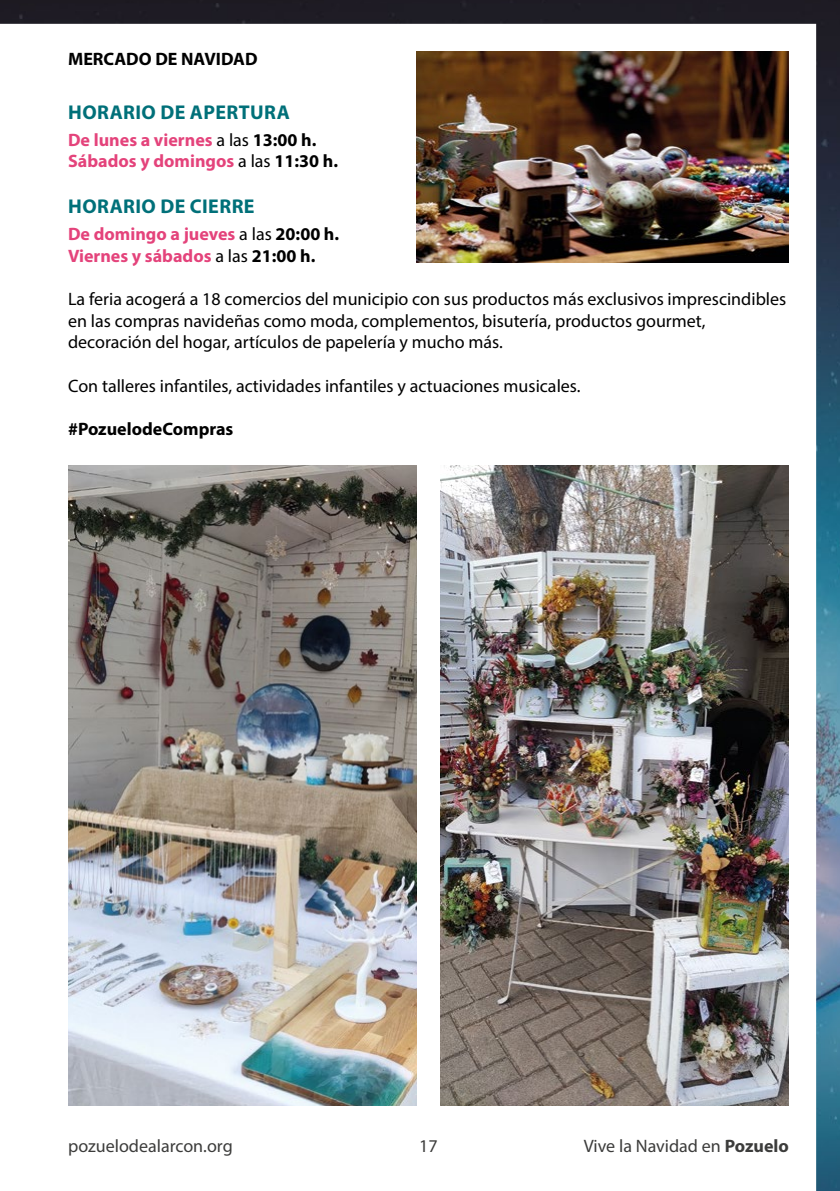
<style>
.page{position:relative;width:840px;height:1191px;background:#fff}
.page>*{position:absolute;margin:0;border:0;box-sizing:border-box;transform-origin:0 0}
.t1{font:700 20px "Myriad Pro";letter-spacing:.02em;color:#007079}
.t2{font:18px/21.6px "Myriad Pro";color:#000}
.t3{font:700 18px/21.6px "Myriad Pro";color:#e4437b}
.t4{font:18px "Myriad Pro";color:#3c3c3b}
.t5{font:700 18px "Myriad Pro";color:#000}
.s1{font-weight:400;color:#000}
.s2{color:#000}
.s3{font-weight:700}
</style>
<div class="page">
<img style="left:0;top:0;width:839px;height:1191px">
<img style="left:0;top:20px;width:1px;height:1086px">
<img style="left:416px;top:51px;width:372px;height:211px">
<img style="left:68px;top:465px;width:348px;height:641px">
<img style="left:440px;top:465px;width:348px;height:641px">
<p class="t5" style="left:68px;top:47px;width:191px">MERCADO DE NAVIDAD</p>
<p class="t1" style="left:68px;top:99px;width:223px">HORARIO DE APERTURA</p>
<p class="t3" style="left:68px;top:128px;width:271px">De lunes a viernes <span class="s1">a las</span> <span class="s2">13:00 h.<br></span>Sábados y domingos <span class="s1">a las</span> <span class="s2">11:30 h.</span></p>
<p class="t1" style="left:68px;top:193px;width:188px">HORARIO DE CIERRE</p>
<p class="t3" style="left:68px;top:223px;width:272px">De domingo a jueves <span class="s1">a las</span> <span class="s2">20:00 h.<br></span>Viernes y sábados <span class="s1">a las</span> <span class="s2">21:00 h.</span></p>
<p class="t2" style="left:68px;top:288px;width:719px">La feria acogerá a 18 comercios del municipio con sus productos más exclusivos imprescindibles en las compras navideñas como moda, complementos, bisutería, productos gourmet, decoración del hogar, artículos de papelería y mucho más.</p>
<p class="t2" style="left:68px;top:374px;width:513px">Con talleres infantiles, actividades infantiles y actuaciones musicales.</p>
<p class="t5" style="left:68px;top:417px;width:167px">#PozuelodeCompras</p>
<p class="t4" style="left:68px;top:1135px;width:166px">pozuelodealarcon.org</p>
<p class="t4" style="left:419px;top:1135px;width:20px">17</p>
<p class="t4" style="left:583px;top:1135px;width:206px">Vive la Navidad en <span class="s3">Pozuelo</span></p>
</div>
